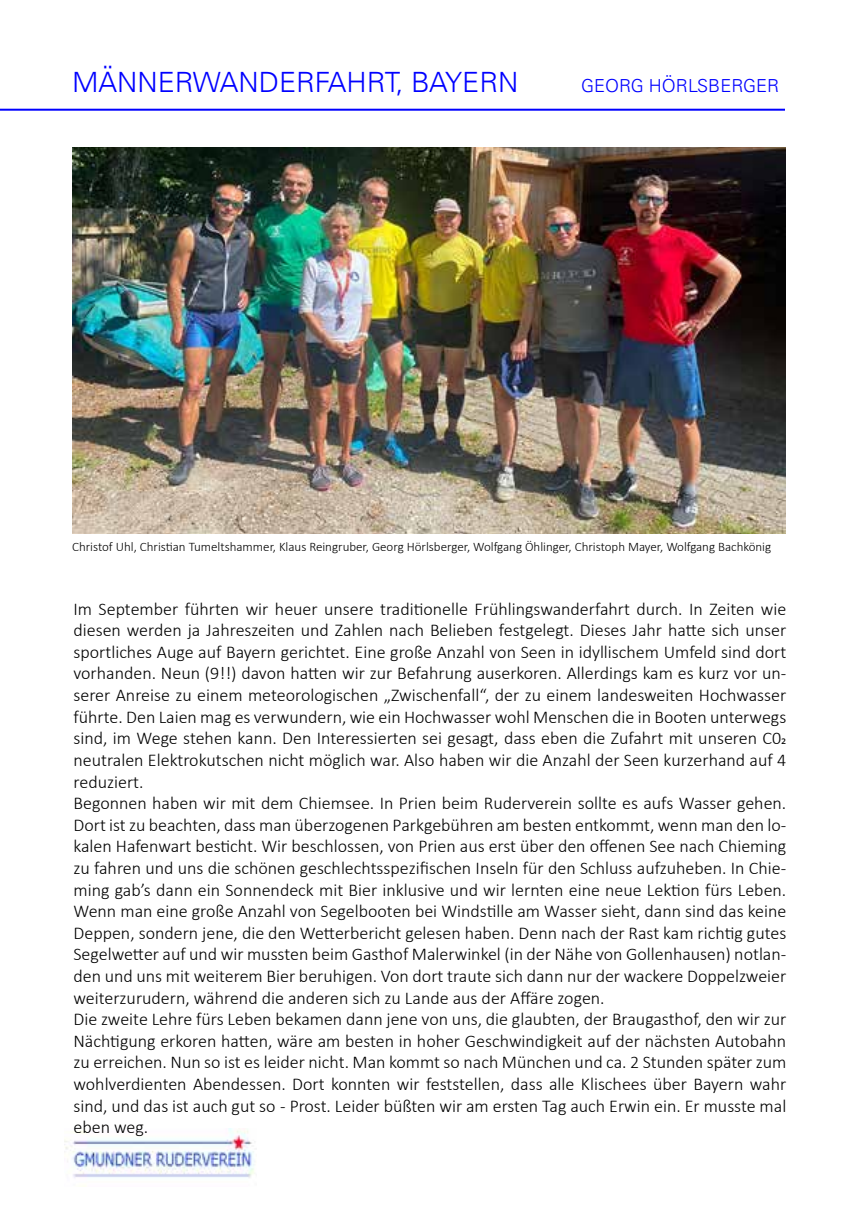
<style>
.page{position:relative;width:857px;height:1225px;background:#fff}
.page>*{position:absolute;margin:0;border:0;box-sizing:border-box;transform-origin:0 0}
.t1{font:300 28px "Univers LT";color:#00f}
.t2{font:300 18px/21.6px "Calibri";color:#000}
.t3{font:300 18px "Univers LT";color:#00f}
.t4{font:300 13px "Calibri";color:#000}
</style>
<div class="page">
<hr style="left:0;top:109px;width:784px;height:2px;background:#00f">
<img style="left:64px;top:1128px;width:191px;height:59px">
<img style="left:72px;top:147px;width:712px;height:386px">
<h1 class="t1" style="left:72px;top:65px;width:447px">MÄNNERWANDERFAHRT, BAYERN</h1>
<p class="t3" style="left:581px;top:75px;width:199px">GEORG HÖRLSBERGER</p>
<p class="t4" style="left:72px;top:539px;width:700px">Christof Uhl, Christian Tumeltshammer, Klaus Reingruber, Georg Hörlsberger, Wolfgang Öhlinger, Christoph Mayer, Wolfgang Bachkönig</p>
<p class="t2" style="left:73px;top:597px;width:714px">Im September führten wir heuer unsere traditionelle Frühlingswanderfahrt durch. In Zeiten wie diesen werden ja Jahreszeiten und Zahlen nach Belieben festgelegt. Dieses Jahr hatte sich unser sportliches Auge auf Bayern gerichtet. Eine große Anzahl von Seen in idyllischem Umfeld sind dort vorhanden. Neun (9!!) davon hatten wir zur Befahrung auserkoren. Allerdings kam es kurz vor un&shy;serer Anreise zu einem meteorologischen „Zwischenfall“, der zu einem landesweiten Hochwasser führte. Den Laien mag es verwundern, wie ein Hochwasser wohl Menschen die in Booten unterwegs sind, im Wege stehen kann. Den Interessierten sei gesagt, dass eben die Zufahrt mit unseren C02 neutralen Elektrokutschen nicht möglich war. Also haben wir die Anzahl der Seen kurzerhand auf 4 reduziert.<br>Begonnen haben wir mit dem Chiemsee. In Prien beim Ruderverein sollte es aufs Wasser gehen.<br>Dort ist zu beachten, dass man überzogenen Parkgebühren am besten entkommt, wenn man den lo&shy;kalen Hafenwart besticht. Wir beschlossen, von Prien aus erst über den offenen See nach Chieming zu fahren und uns die schönen geschlechtsspezifischen Inseln für den Schluss aufzuheben. In Chie&shy;ming gab’s dann ein Sonnendeck mit Bier inklusive und wir lernten eine neue Lektion fürs Leben.<br>Wenn man eine große Anzahl von Segelbooten bei Windstille am Wasser sieht, dann sind das keine Deppen, sondern jene, die den Wetterbericht gelesen haben. Denn nach der Rast kam richtig gutes Segelwetter auf und wir mussten beim Gasthof Malerwinkel (in der Nähe von Gollenhausen) notlan&shy;den und uns mit weiterem Bier beruhigen. Von dort traute sich dann nur der wackere Doppelzweier weiterzurudern, während die anderen sich zu Lande aus der Affäre zogen.<br>Die zweite Lehre fürs Leben bekamen dann jene von uns, die glaubten, der Braugasthof, den wir zur Nächtigung erkoren hatten, wäre am besten in hoher Geschwindigkeit auf der nächsten Autobahn zu erreichen. Nun so ist es leider nicht. Man kommt so nach München und ca. 2 Stunden später zum wohlverdienten Abendessen. Dort konnten wir feststellen, dass alle Klischees über Bayern wahr sind, und das ist auch gut so - Prost. Leider büßten wir am ersten Tag auch Erwin ein. Er musste mal eben weg.</p>
</div>
